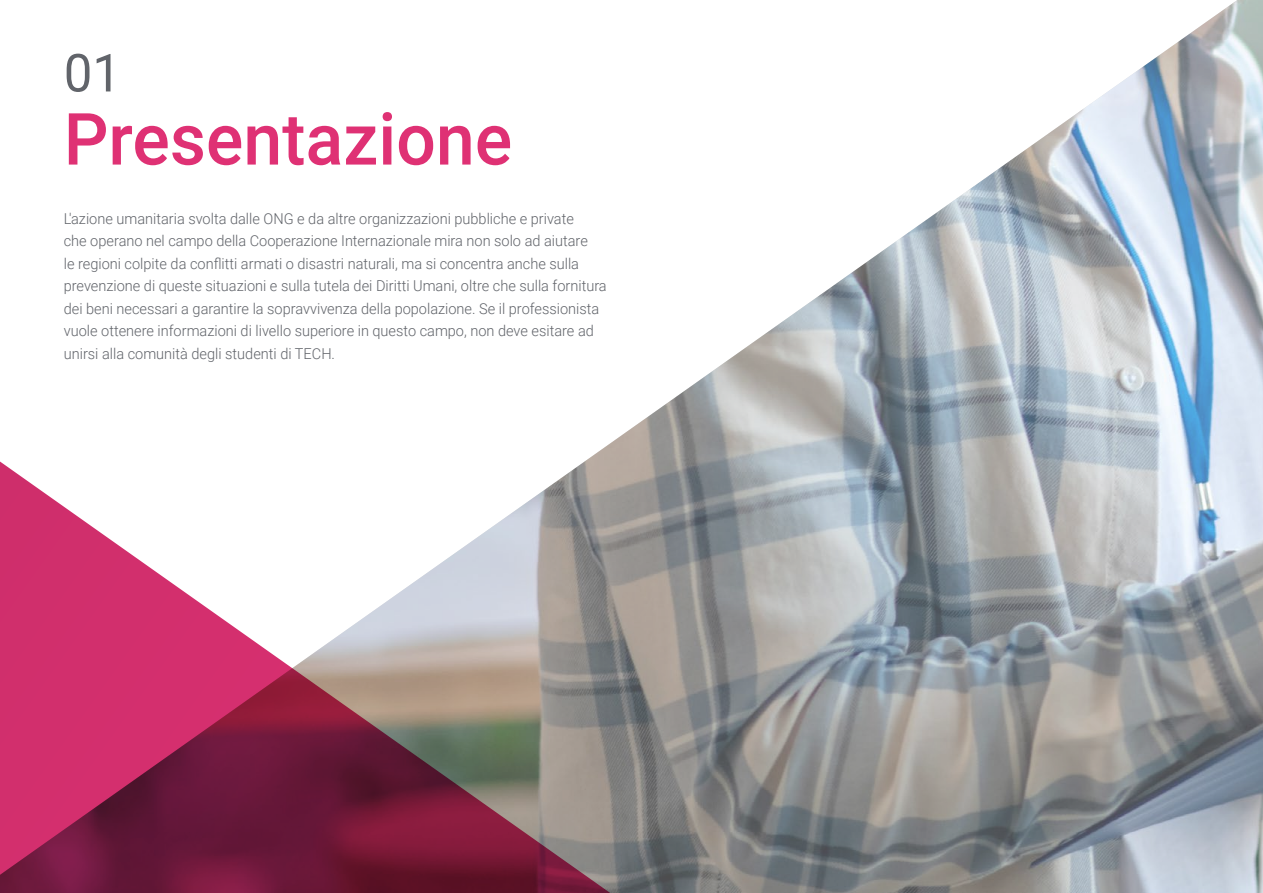
<style>
.page{position:relative;width:1263px;height:893px;background:#fff}
.page>*{position:absolute;margin:0;border:0;box-sizing:border-box;transform-origin:0 0}
.t1{font:500 72px "Roboto";color:#df3174}
.t2{font:52.5px "Roboto";color:#61646a}
.t3{font:300 15px/22.5px "Roboto";color:#61646a}
</style>
<div class="page">
<img style="left:607px;top:0;width:656px;height:893px">
<svg style="left:0;top:446px;width:640px;height:447px"></svg>
<h2 class="t2" style="left:64px;top:36px;width:59px">01</h2>
<h1 class="t1" style="left:64px;top:89px;width:450px">Presentazione</h1>
<p class="t3" style="left:64px;top:207px;width:544px">L'azione umanitaria svolta dalle ONG e da altre organizzazioni pubbliche e private<br>che operano nel campo della Cooperazione Internazionale mira non solo ad aiutare<br>le regioni colpite da conflitti armati o disastri naturali, ma si concentra anche sulla prevenzione di queste situazioni e sulla tutela dei Diritti Umani, oltre che sulla fornitura dei beni necessari a garantire la sopravvivenza della popolazione. Se il professionista vuole ottenere informazioni di livello superiore in questo campo, non deve esitare ad unirsi alla comunità degli studenti di TECH.</p>
</div>
